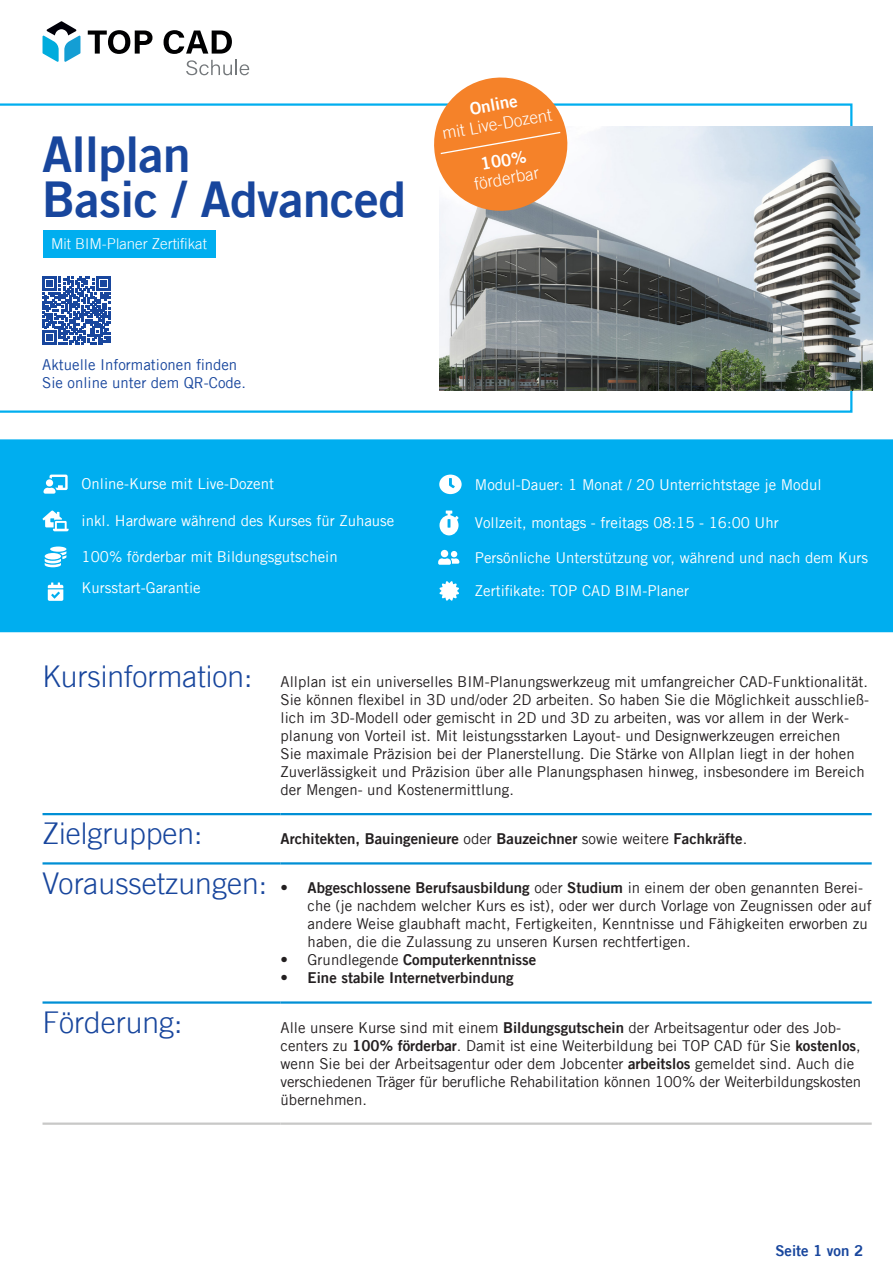
<style>
.page{position:relative;width:893px;height:1263px;background:#fff}
.page>*{position:absolute;margin:0;border:0;box-sizing:border-box;transform-origin:0 0}
.t1{font:49.5px/45px "Trade Gothic LT Bold Two";letter-spacing:-.01em;color:#18469d}
.t2{font:300 30px "Trade Gothic LT";color:#18469d}
.t3{font:300 16.95px "Trade Gothic LT";color:#fff}
.t4{font:16.95px "Trade Gothic LT Bold Two";color:#fff}
.t5{font:15px/18px "Trade Gothic LT";color:#231f20}
.t6{font:15px/31.2px "Trade Gothic LT";color:#fff}
.t7{font:15px "Trade Gothic LT Bold Two";color:#231f20}
.t8{font:15px/18px "Trade Gothic LT";color:#18469d}
.t9{font:300 15px "Trade Gothic LT";color:#fff}
.t10{font:15px "Trade Gothic LT Bold Two";color:#18469d}
.s1{font-weight:300;font-size:30px;color:#18469d}
.s2{font-family:"Trade Gothic LT"}
.s3{font-family:"Trade Gothic LT Bold Two";font-weight:400;font-size:15px;color:#231f20}
.s4{font-family:"Trade Gothic LT Bold Two"}
</style>
<div class="page">
<svg style="left:0;top:103px;width:852px;height:310px"></svg>
<img style="left:439px;top:127px;width:433px;height:264px">
<div style="left:0;top:440px;width:893px;height:191px;background:#00aeef"></div>
<div style="left:0;top:439px;width:893px;height:193px;border:2px solid #00aeef"></div>
<svg style="left:429px;top:77px;width:144px;height:139px"></svg>
<svg style="left:43px;top:475px;width:25px;height:19px"></svg>
<svg style="left:45px;top:546px;width:21px;height:21px"></svg>
<svg style="left:48px;top:582px;width:15px;height:19px"></svg>
<svg style="left:43px;top:510px;width:26px;height:21px"></svg>
<svg style="left:439px;top:475px;width:23px;height:19px"></svg>
<svg style="left:439px;top:510px;width:20px;height:25px"></svg>
<svg style="left:438px;top:550px;width:21px;height:15px"></svg>
<svg style="left:439px;top:581px;width:20px;height:20px"></svg>
<hr style="left:43px;top:1122px;width:238px;height:3px;background:#c8c8c7">
<hr style="left:281px;top:1122px;width:591px;height:3px;background:#c8c8c7">
<hr style="left:43px;top:813px;width:238px;height:2px;background:#008fd5">
<hr style="left:281px;top:813px;width:591px;height:2px;background:#008fd5">
<hr style="left:43px;top:862px;width:238px;height:2px;background:#008fd5">
<hr style="left:281px;top:862px;width:591px;height:2px;background:#008fd5">
<hr style="left:43px;top:1001px;width:238px;height:3px;background:#008fd5">
<hr style="left:281px;top:1001px;width:591px;height:3px;background:#008fd5">
<div style="left:43px;top:230px;width:172px;height:27px;background:#00aeef"></div>
<svg style="left:42px;top:276px;width:69px;height:69px"></svg>
<svg style="left:88px;top:30px;width:64px;height:24px"></svg>
<svg style="left:164px;top:30px;width:68px;height:24px"></svg>
<svg style="left:186px;top:60px;width:63px;height:15px"></svg>
<svg style="left:43px;top:21px;width:37px;height:41px"></svg>
<h1 class="t1" style="left:42px;top:131px;width:365px">Allplan<br>Basic / Advanced</h1>
<p class="t9" style="left:51px;top:235px;width:157px">Mit BIM-Planer Zertifikat</p>
<p class="t4" style="left:468px;top:98px;width:49px;rotate:-10deg">Online</p>
<p class="t3" style="left:441px;top:123px;width:112px;rotate:-10deg">mit Live-Dozent</p>
<p class="t4" style="left:479px;top:154px;width:47px;rotate:-10deg">100%</p>
<p class="t3" style="left:473px;top:174px;width:67px;rotate:-10deg">förderbar</p>
<p class="t8" style="left:42px;top:355px;width:205px">Aktuelle Informationen finden<br>Sie online unter dem QR-Code.</p>
<p class="t6" style="left:82px;top:468px;width:194px">Online-Kurse mit Live-Dozent</p>
<p class="t6" style="left:82px;top:505px;width:314px">inkl. Hardware während des Kurses für Zuhause</p>
<p class="t6" style="left:82px;top:541px;width:258px">100% förderbar mit Bildungsgutschein<br>Kursstart-Garantie</p>
<p class="t6" style="left:475px;top:468px;width:348px">Modul-Dauer: 1 Monat / 20 Unterrichtstage je Modul</p>
<p class="t6" style="left:475px;top:507px;width:305px">Vollzeit, montags - freitags 08:15 - 16:00 Uhr</p>
<p class="t6" style="left:475px;top:541px;width:395px;line-height:33px">Persönliche Unterstützung vor, während und nach dem Kurs<br>Zertifikate: TOP CAD BIM-Planer</p>
<p class="t5" style="left:281px;top:672px;width:590px;text-indent:-238px"><span class="s1">Kursinformation:</span> Allplan ist ein universelles BIM-Planungswerkzeug mit umfangreicher CAD-Funktionalität.<br>Sie können flexibel in 3D und/oder 2D arbeiten. So haben Sie die Möglichkeit ausschließ&shy;lich im 3D-Modell oder gemischt in 2D und 3D zu arbeiten, was vor allem in der Werk&shy;planung von Vorteil ist. Mit leistungsstarken Layout- und Designwerkzeugen erreichen<br>Sie maximale Präzision bei der Planerstellung. Die Stärke von Allplan liegt in der hohen Zuverlässigkeit und Präzision über alle Planungsphasen hinweg, insbesondere im Bereich der Mengen- und Kostenermittlung.</p>
<h2 class="t2" style="left:43px;top:816px;width:162px">Zielgruppen:</h2>
<p class="t7" style="left:281px;top:829px;width:468px">Architekten, Bauingenieure <span class="s2">oder</span> Bauzeichner <span class="s2">sowie weitere</span> Fachkräfte<span class="s2">.</span></p>
<h2 class="t2" style="left:43px;top:865px;width:247px">Voraussetzungen: <span class="s3">•</span></h2>
<p class="t7" style="left:308px;top:879px;width:557px">Abgeschlossene Berufsausbildung <span class="s2">oder</span> Studium <span class="s2">in einem der oben genannten Berei-</span></p>
<p class="t5" style="left:308px;top:897px;width:566px">che (je nachdem welcher Kurs es ist), oder wer durch Vorlage von Zeugnissen oder auf andere Weise glaubhaft macht, Fertigkeiten, Kenntnisse und Fähigkeiten erworben zu haben, die die Zulassung zu unseren Kursen rechtfertigen.</p>
<p class="t7" style="left:281px;top:951px;width:257px"><span class="s2">• Grundlegende</span> Computerkenntnisse</p>
<p class="t7" style="left:281px;top:969px;width:234px">• Eine stabile Internetverbindung</p>
<h2 class="t2" style="left:43px;top:1004px;width:142px">Förderung:</h2>
<p class="t5" style="left:281px;top:1018px;width:582px">Alle unsere Kurse sind mit einem <span class="s4">Bildungsgutschein</span> der Arbeitsagentur oder des Job&shy;centers zu <span class="s4">100% förderbar</span>. Damit ist eine Weiterbildung bei TOP CAD für Sie <span class="s4">kostenlos</span>, wenn Sie bei der Arbeitsagentur oder dem Jobcenter <span class="s4">arbeitslos</span> gemeldet sind. Auch die verschiedenen Träger für berufliche Rehabilitation können 100% der Weiterbildungskosten übernehmen.</p>
<p class="t10" style="left:775px;top:1241px;width:89px">Seite 1 von 2</p>
</div>
